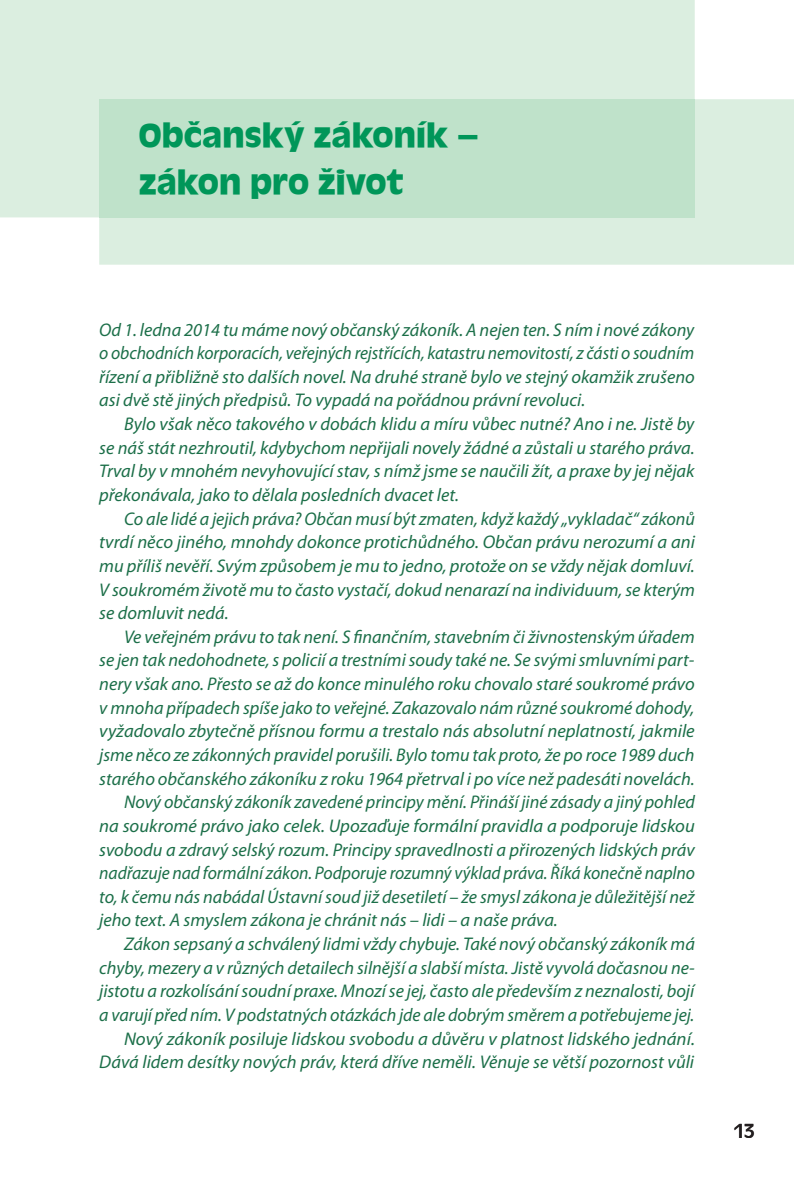
<style>
.page{position:relative;width:794px;height:1191px;background:#fff}
.page>*{position:absolute;margin:0;border:0;box-sizing:border-box;transform-origin:0 0}
.t1{font:700 35px/47.2px "Antigoni Bd";color:#009659}
.t2{font:21px "Antigoni";color:#231f20}
.t3{font:italic 18.38px/23.6px "Myriad Pro";color:#1c6f49;text-align:justify}
.t4{font:italic 18.38px "Myriad Pro";color:#1c6f49;scale:.96 1}
</style>
<div class="page">
<div style="left:0;top:0;width:694px;height:217px;background:#dbeee0"></div>
<div style="left:99px;top:99px;width:695px;height:166px;background:#dbeee0"></div>
<div style="left:99px;top:99px;width:595px;height:118px;background:#bfe2ca"></div>
<h1 class="t1" style="left:139px;top:110px;width:342px">Občanský zákoník – zákon pro život</h1>
<p class="t3" style="left:99px;top:317px;width:597px">Od 1. ledna 2014 tu máme nový občanský zákoník. A nejen ten. S ním i nové zákony o obchodních korporacích, veřejných rejstřících, katastru nemovitostí, z části o soudním řízení a přibližně sto dalších novel. Na druhé straně bylo ve stejný okamžik zrušeno asi dvě stě jiných předpisů. To vypadá na pořádnou právní revoluci.</p>
<p class="t3" style="left:99px;top:412px;width:597px;text-indent:25px">Bylo však něco takového v dobách klidu a míru vůbec nutné? Ano i ne. Jistě by se náš stát nezhroutil, kdybychom nepřijali novely žádné a zůstali u starého práva.<br>Trval by v mnohém nevyhovující stav, s nímž jsme se naučili žít, a praxe by jej nějak překonávala, jako to dělala posledních dvacet let.</p>
<p class="t3" style="left:99px;top:506px;width:597px;text-indent:25px">Co ale lidé a jejich práva? Občan musí být zmaten, když každý „vykladač“ zákonů tvrdí něco jiného, mnohdy dokonce protichůdného. Občan právu nerozumí a ani mu příliš nevěří. Svým způsobem je mu to jedno, protože on se vždy nějak domluví.<br>V soukromém životě mu to často vystačí, dokud nenarazí na individuum, se kterým se domluvit nedá.</p>
<p class="t3" style="left:124px;top:624px;width:572px">Ve veřejném právu to tak není. S finančním, stavebním či živnostenským úřadem</p>
<p class="t3" style="left:99px;top:648px;width:596px">se jen tak nedohodnete, s policií a trestními soudy také ne. Se svými smluvními part-</p>
<p class="t3" style="left:99px;top:672px;width:597px">nery však ano. Přesto se až do konce minulého roku chovalo staré soukromé právo</p>
<p class="t3" style="left:99px;top:695px;width:596px">v mnoha případech spíše jako to veřejné. Zakazovalo nám různé soukromé dohody,</p>
<p class="t3" style="left:99px;top:719px;width:597px">vyžadovalo zbytečně přísnou formu a trestalo nás absolutní neplatností, jakmile</p>
<p class="t3" style="left:99px;top:742px;width:597px">jsme něco ze zákonných pravidel porušili. Bylo tomu tak proto, že po roce 1989 duch</p>
<p class="t3" style="left:99px;top:766px;width:597px">starého občanského zákoníku z roku 1964 přetrval i po více než padesáti novelách.</p>
<p class="t3" style="left:124px;top:790px;width:572px">Nový občanský zákoník zavedené principy mění. Přináší jiné zásady a jiný pohled</p>
<p class="t3" style="left:99px;top:813px;width:597px">na soukromé právo jako celek. Upozaďuje formální pravidla a podporuje lidskou</p>
<p class="t3" style="left:99px;top:837px;width:597px">svobodu a zdravý selský rozum. Principy spravedlnosti a přirozených lidských práv</p>
<p class="t4" style="left:99px;top:861px;width:622px">nadřazuje nad formální zákon. Podporuje rozumný výklad práva. Říká konečně naplno</p>
<p class="t3" style="left:99px;top:884px;width:597px">to, k čemu nás nabádal Ústavní soud již desetiletí – že smysl zákona je důležitější než</p>
<p class="t3" style="left:99px;top:908px;width:460px">jeho text. A smyslem zákona je chránit nás – lidi – a naše práva.</p>
<p class="t3" style="left:124px;top:931px;width:572px">Zákon sepsaný a schválený lidmi vždy chybuje. Také nový občanský zákoník má</p>
<p class="t3" style="left:99px;top:955px;width:597px">chyby, mezery a v různých detailech silnější a slabší místa. Jistě vyvolá dočasnou ne-</p>
<p class="t3" style="left:99px;top:979px;width:596px">jistotu a rozkolísání soudní praxe. Mnozí se jej, často ale především z neznalosti, bojí</p>
<p class="t3" style="left:99px;top:1002px;width:596px">a varují před ním. V podstatných otázkách jde ale dobrým směrem a potřebujeme jej.</p>
<p class="t3" style="left:124px;top:1026px;width:572px">Nový zákoník posiluje lidskou svobodu a důvěru v platnost lidského jednání.</p>
<p class="t3" style="left:99px;top:1050px;width:596px">Dává lidem desítky nových práv, která dříve neměli. Věnuje se větší pozornost vůli</p>
<p class="t2" style="left:733px;top:1117px;width:23px">13</p>
</div>
